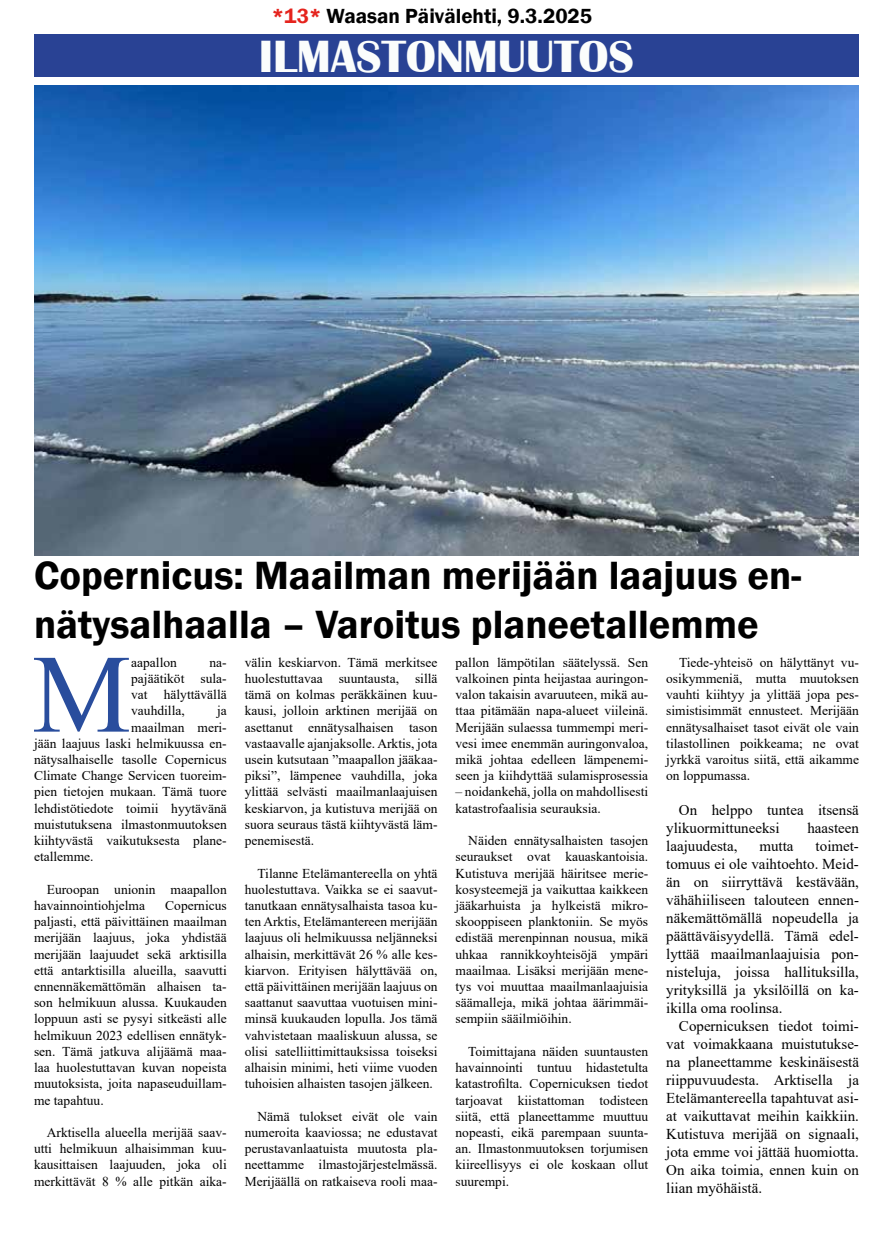
<style>
.page{position:relative;width:893px;height:1234px;background:#fff}
.page>*{position:absolute;margin:0;border:0;box-sizing:border-box;transform-origin:0 0}
.t1{font:111.3px "Times New Roman";color:#294d9d}
.t2{font:700 46.5px "Britannic";color:#fbfdfc}
.t3{font:600 40.5px/48.6px "Franklin Gothic";color:#000}
.t4{font:600 21px "Franklin Gothic";color:#000}
.t5{font:15px/18px "Times New Roman";color:#000;text-align:justify}
.t6{font:13.5px/16.2px "Times New Roman";color:#000;text-align:justify}
.s1{color:#e5231d}
</style>
<div class="page">
<div style="left:34px;top:34px;width:825px;height:43px;background:#294294"></div>
<img style="left:34px;top:86px;width:825px;height:469px">
<h3 class="t4" style="left:272px;top:3px;width:322px"><span class="s1">*13*</span> Waasan Päivälehti, 9.3.2025</h3>
<h2 class="t2" style="left:259px;top:30px;width:377px">ILMASTONMUUTOS</h2>
<h3 class="t3" style="left:34px;top:552px;width:769px">Copernicus: Maailman merijään laajuus en&shy;nätysalhaalla – Varoitus planeetallemme</h3>
<h1 class="t1" style="left:32px;top:615px;width:101px">M</h1>
<p class="t6" style="left:131px;top:653px;width:47px">aapallon</p>
<p class="t6" style="left:245px;top:653px;width:194px">välin keskiarvon. Tämä merkitsee huolestuttavaa suuntausta, sillä tämä on kolmas peräkkäinen kuu&shy;kausi, jolloin arktinen merijää on asettanut ennätysalhaisen tason vastaavalle ajanjaksolle. Arktis, jota usein kutsutaan ”maapallon jääkaa&shy;piksi”, lämpenee vauhdilla, joka ylittää selvästi maailmanlaajuisen keskiarvon, ja kutistuva merijää on suora seuraus tästä kiihtyvästä läm&shy;penemisestä.</p>
<p class="t6" style="left:245px;top:864px;width:194px;text-indent:13px">Tilanne Etelämantereella on yhtä huolestuttava. Vaikka se ei saavut&shy;tanutkaan ennätysalhaista tasoa ku&shy;ten Arktis, Etelämantereen merijään laajuus oli helmikuussa neljänneksi alhaisin, merkittävät 26 % alle kes&shy;kiarvon. Erityisen hälyttävää on, että päivittäinen merijään laajuus on saattanut saavuttaa vuotuisen mini&shy;minsä kuukauden lopulla. Jos tämä vahvistetaan maaliskuun alussa, se olisi satelliittimittauksissa toiseksi alhaisin minimi, heti viime vuoden tuhoisien alhaisten tasojen jälkeen.</p>
<p class="t6" style="left:245px;top:1107px;width:194px;text-indent:13px">Nämä tulokset eivät ole vain numeroita kaaviossa; ne edustavat perustavanlaatuista muutosta pla&shy;neettamme ilmastojärjestelmässä.<br>Merijäällä on ratkaiseva rooli maa-</p>
<p class="t6" style="left:455px;top:653px;width:194px">pallon lämpötilan säätelyssä. Sen valkoinen pinta heijastaa auringon&shy;valon takaisin avaruuteen, mikä au&shy;ttaa pitämään napa-alueet viileinä.<br>Merijään sulaessa tummempi meri&shy;vesi imee enemmän auringonvaloa, mikä johtaa edelleen lämpenemi&shy;seen ja kiihdyttää sulamisprosessia</p>
<p class="t6" style="left:455px;top:783px;width:194px">– noidankehä, jolla on mahdollisesti katastrofaalisia seurauksia.</p>
<p class="t6" style="left:455px;top:831px;width:194px;text-indent:13px">Näiden ennätysalhaisten tasojen seuraukset ovat kauaskantoisia.<br>Kutistuva merijää häiritsee merie&shy;kosysteemejä ja vaikuttaa kaikkeen jääkarhuista ja hylkeistä mikro&shy;skooppiseen planktoniin. Se myös edistää merenpinnan nousua, mikä uhkaa rannikkoyhteisöjä ympäri maailmaa. Lisäksi merijään mene&shy;tys voi muuttaa maailmanlaajuisia säämalleja, mikä johtaa äärimmäi&shy;sempiin sääilmiöihin.</p>
<p class="t6" style="left:455px;top:1042px;width:194px;text-indent:13px">Toimittajana näiden suuntausten havainnointi tuntuu hidastetulta katastrofilta. Copernicuksen tiedot tarjoavat kiistattoman todisteen siitä, että planeettamme muuttuu nopeasti, eikä parempaan suunta&shy;an. Ilmastonmuutoksen torjumisen kiireellisyys ei ole koskaan ollut suurempi.</p>
<p class="t6" style="left:666px;top:653px;width:194px;text-indent:13px">Tiede-yhteisö on hälyttänyt vu&shy;osikymmeniä, mutta muutoksen vauhti kiihtyy ja ylittää jopa pes&shy;simistisimmät ennusteet. Merijään ennätysalhaiset tasot eivät ole vain tilastollinen poikkeama; ne ovat jyrkkä varoitus siitä, että aikamme on loppumassa.</p>
<p class="t5" style="left:666px;top:799px;width:194px;text-indent:13px">On helppo tuntea itsensä ylikuormittuneeksi</p>
<p class="t6" style="left:131px;top:653px;width:97px;text-indent:78px">na&shy;pajäätiköt sula&shy;vat hälyttävällä vauhdilla,</p>
<p class="t6" style="left:217px;top:702px;width:11px">ja</p>
<p class="t6" style="left:131px;top:718px;width:97px">maailman meri-</p>
<p class="t6" style="left:34px;top:734px;width:194px">jään laajuus laski helmikuussa en-</p>
<p class="t6" style="left:34px;top:750px;width:194px">nätysalhaiselle tasolle Copernicus</p>
<p class="t6" style="left:34px;top:767px;width:194px">Climate Change Servicen tuoreim-</p>
<p class="t6" style="left:34px;top:783px;width:194px">pien tietojen mukaan. Tämä tuore</p>
<p class="t6" style="left:34px;top:799px;width:194px">lehdistötiedote toimii hyytävänä</p>
<p class="t6" style="left:34px;top:815px;width:194px">muistutuksena ilmastonmuutoksen</p>
<p class="t6" style="left:34px;top:831px;width:194px">kiihtyvästä vaikutuksesta plane-</p>
<p class="t6" style="left:34px;top:848px;width:61px">etallemme.</p>
<p class="t6" style="left:34px;top:880px;width:194px;text-indent:13px">Euroopan unionin maapallon havainnointiohjelma</p>
<p class="t5" style="left:807px;top:817px;width:53px">haasteen</p>
<p class="t5" style="left:666px;top:835px;width:73px">laajuudesta,</p>
<p class="t5" style="left:759px;top:835px;width:36px">mutta</p>
<p class="t5" style="left:666px;top:835px;width:194px;text-indent:149px">toimet&shy;tomuus ei ole vaihtoehto. Meid&shy;än on siirryttävä kestävään, vähähiiliseen talouteen ennen&shy;näkemättömällä nopeudella ja päättäväisyydellä. Tämä edel&shy;lyttää maailmanlaajuisia pon&shy;nisteluja, joissa hallituksilla, yrityksillä ja yksilöillä on ka&shy;ikilla oma roolinsa.</p>
<p class="t5" style="left:666px;top:1015px;width:194px;text-indent:13px">Copernicuksen tiedot toimi&shy;vat voimakkaana muistutukse&shy;na planeettamme keskinäisestä riippuvuudesta. Arktisella ja Etelämantereella tapahtuvat asi&shy;at vaikuttavat meihin kaikkiin.<br>Kutistuva merijää on signaali, jota emme voi jättää huomiotta.<br>On aika toimia, ennen kuin on liian myöhäistä.</p>
<p class="t6" style="left:34px;top:896px;width:194px;text-indent:131px">Copernicus paljasti, että päivittäinen maailman merijään laajuus, joka yhdistää merijään laajuudet sekä arktisilla että antarktisilla alueilla, saavutti ennennäkemättömän alhaisen ta&shy;son helmikuun alussa. Kuukauden loppuun asti se pysyi sitkeästi alle helmikuun 2023 edellisen ennätyk&shy;sen. Tämä jatkuva alijäämä maa&shy;laa huolestuttavan kuvan nopeista muutoksista, joita napaseuduillam&shy;me tapahtuu.</p>
<p class="t6" style="left:34px;top:1123px;width:194px;text-indent:13px">Arktisella alueella merijää saav&shy;utti helmikuun alhaisimman kuu&shy;kausittaisen laajuuden, joka oli merkittävät 8 % alle pitkän aika-</p>
</div>
